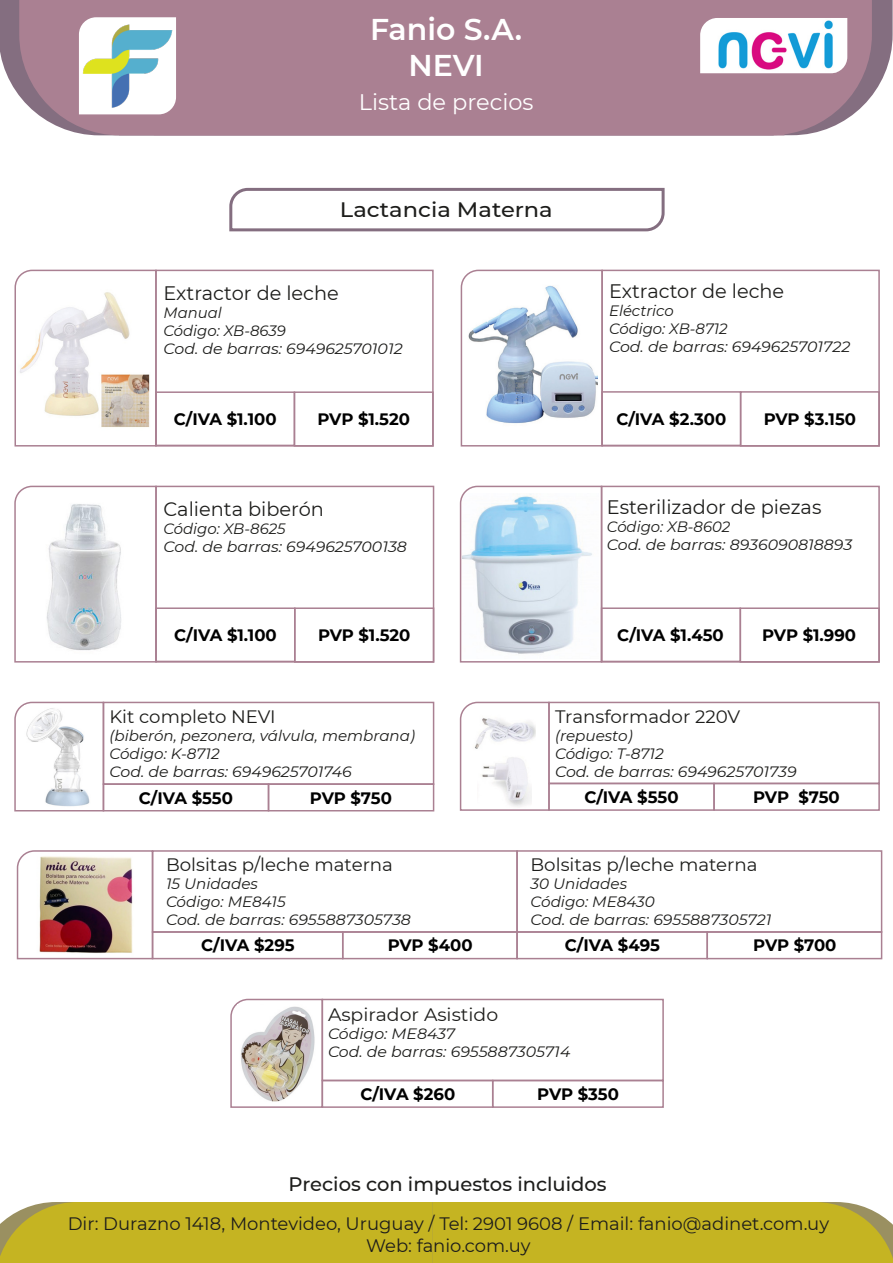
<style>
.page{position:relative;width:893px;height:1263px;background:#fff}
.page>*{position:absolute;margin:0;border:0;box-sizing:border-box;transform-origin:0 0}
.t1{font:600 30px/36px "Montserrat";color:#fff;text-align:center}
.t2{font:22.5px "Montserrat";color:#fff}
.t3{font:500 20.85px "Montserrat";color:#1d1d1b;scale:1.08 1}
.t4{font:19.5px "Montserrat";color:#1d1d1b}
.t5{font:500 19.5px "Montserrat";color:#1d1d1b}
.t6{font:18px/21.6px "Montserrat";color:#1d1d1b;text-align:center}
.t7{font:18px "Montserrat";color:#1d1d1b;scale:1.05 1}
.t8{font:700 16.5px "Montserrat";letter-spacing:-.005em;color:#000}
.t9{font:italic 15px/18px "Montserrat";color:#1d1d1b}
.t10{font:italic 15px/18px "Montserrat";color:#1d1d1b;scale:1.05 1}
</style>
<div class="page">
<div style="left:0;top:1202px;width:893px;height:61px;background:#c5b422"></div>
<svg style="left:0;top:0;width:19px;height:95px;fill:#846e80"></svg>
<svg style="left:872px;top:0;width:21px;height:96px;fill:#846e80"></svg>
<svg style="left:784px;top:0;width:88px;height:135px;background:#ae8c9c"></svg>
<div style="left:19px;top:0;width:765px;height:135px;background:#aa8092"></div>
<img style="left:79px;top:17px;width:97px;height:97px">
<svg style="left:14px;top:701px;width:91px;height:111px"></svg>
<div style="left:268px;top:783px;width:166px;height:28px;border:2px solid #aa8092"></div>
<div style="left:103px;top:783px;width:166px;height:28px;border:2px solid #aa8092"></div>
<div style="left:103px;top:702px;width:331px;height:83px;border:2px solid #aa8092"></div>
<svg style="left:459px;top:701px;width:91px;height:110px"></svg>
<div style="left:713px;top:783px;width:167px;height:28px;border:2px solid #aa8092"></div>
<div style="left:548px;top:783px;width:167px;height:28px;border:2px solid #aa8092"></div>
<div style="left:548px;top:702px;width:332px;height:82px;border:2px solid #aa8092"></div>
<svg style="left:230px;top:998px;width:94px;height:110px"></svg>
<div style="left:492px;top:1080px;width:172px;height:28px;border:2px solid #aa8092"></div>
<div style="left:322px;top:1080px;width:171px;height:28px;border:2px solid #aa8092"></div>
<div style="left:322px;top:999px;width:342px;height:82px;border:2px solid #aa8092"></div>
<svg style="left:229px;top:187px;width:436px;height:45px"></svg>
<svg style="left:14px;top:269px;width:143px;height:178px"></svg>
<div style="left:294px;top:391px;width:140px;height:56px;border:2px solid #aa8092"></div>
<div style="left:155px;top:391px;width:140px;height:55px;border:2px solid #aa8092"></div>
<div style="left:155px;top:270px;width:279px;height:176px;border:2px solid #aa8092"></div>
<svg style="left:460px;top:269px;width:144px;height:178px"></svg>
<div style="left:740px;top:391px;width:140px;height:56px;border:2px solid #aa8092"></div>
<div style="left:601px;top:391px;width:140px;height:55px;border:2px solid #aa8092"></div>
<div style="left:601px;top:270px;width:279px;height:176px;border:2px solid #aa8092"></div>
<svg style="left:700px;top:18px;width:147px;height:55px"></svg>
<img style="left:712px;top:19px;width:125px;height:53px">
<svg style="left:14px;top:485px;width:144px;height:178px"></svg>
<div style="left:294px;top:607px;width:140px;height:56px;border:2px solid #aa8092"></div>
<div style="left:155px;top:607px;width:141px;height:55px;border:2px solid #aa8092"></div>
<div style="left:155px;top:486px;width:279px;height:176px;border:2px solid #aa8092"></div>
<svg style="left:459px;top:485px;width:144px;height:178px"></svg>
<div style="left:740px;top:607px;width:140px;height:56px;border:2px solid #aa8092"></div>
<div style="left:601px;top:607px;width:140px;height:55px;border:2px solid #aa8092"></div>
<div style="left:601px;top:486px;width:279px;height:176px;border:2px solid #aa8092"></div>
<img style="left:16px;top:850px;width:138px;height:110px">
<div style="left:342px;top:931px;width:176px;height:28px;border:2px solid #aa8092"></div>
<div style="left:152px;top:931px;width:191px;height:28px;border:2px solid #aa8092"></div>
<div style="left:516px;top:850px;width:366px;height:83px;border:2px solid #aa8092"></div>
<div style="left:152px;top:850px;width:366px;height:83px;border:2px solid #aa8092"></div>
<div style="left:706px;top:931px;width:176px;height:28px;border:2px solid #aa8092"></div>
<div style="left:516px;top:931px;width:192px;height:28px;border:2px solid #aa8092"></div>
<img style="left:238px;top:1004px;width:79px;height:102px">
<img style="left:25px;top:705px;width:69px;height:103px">
<img style="left:472px;top:713px;width:63px;height:42px">
<img style="left:478px;top:751px;width:54px;height:57px">
<h1 class="t1" style="left:370px;top:10px;width:154px">Fanio S.A.<br>NEVI</h1>
<h2 class="t2" style="left:359px;top:87px;width:176px">Lista de precios</h2>
<h3 class="t3" style="left:340px;top:195px;width:199px">Lactancia Materna</h3>
<h3 class="t4" style="left:164px;top:280px;width:177px">Extractor de leche</h3>
<p class="t9" style="left:164px;top:303px;width:241px">Manual<br>Código: XB-8639<br>Cod. de barras: 6949625701012</p>
<h3 class="t4" style="left:609px;top:278px;width:177px">Extractor de leche</h3>
<p class="t9" style="left:609px;top:301px;width:243px">Eléctrico<br>Código: XB-8712<br>Cod. de barras: 6949625701722</p>
<p class="t8" style="left:174px;top:407px;width:104px">C/IVA $1.100</p>
<p class="t8" style="left:318px;top:407px;width:94px">PVP $1.520</p>
<p class="t8" style="left:616px;top:407px;width:111px">C/IVA $2.300</p>
<p class="t8" style="left:764px;top:407px;width:94px">PVP $3.150</p>
<h3 class="t4" style="left:164px;top:496px;width:162px">Calienta biberón</h3>
<p class="t9" style="left:164px;top:519px;width:245px">Código: XB-8625<br>Cod. de barras: 6949625700138</p>
<h3 class="t4" style="left:607px;top:494px;width:216px">Esterilizador de piezas</h3>
<p class="t9" style="left:607px;top:517px;width:247px">Código: XB-8602<br>Cod. de barras: 8936090818893</p>
<p class="t8" style="left:174px;top:623px;width:104px">C/IVA $1.100</p>
<p class="t8" style="left:318px;top:623px;width:94px">PVP $1.520</p>
<p class="t8" style="left:617px;top:623px;width:108px">C/IVA $1.450</p>
<p class="t8" style="left:762px;top:623px;width:95px">PVP $1.990</p>
<p class="t6" style="left:110px;top:705px;width:168px">Kit completo NEVI</p>
<p class="t9" style="left:110px;top:726px;width:307px">(biberón, pezonera, válvula, membrana)<br>Código: K-8712<br>Cod. de barras: 6949625701746</p>
<p class="t8" style="left:139px;top:786px;width:96px">C/IVA $550</p>
<p class="t8" style="left:310px;top:786px;width:83px">PVP $750</p>
<p class="t6" style="left:166px;top:853px;width:228px">Bolsitas p/leche materna</p>
<p class="t9" style="left:166px;top:874px;width:246px">15 Unidades<br>Código: ME8415<br>Cod. de barras: 6955887305738</p>
<p class="t8" style="left:201px;top:934px;width:95px">C/IVA $295</p>
<p class="t8" style="left:388px;top:934px;width:87px">PVP $400</p>
<p class="t6" style="left:555px;top:705px;width:187px">Transformador 220V</p>
<p class="t9" style="left:555px;top:726px;width:243px">(repuesto)<br>Código: T-8712<br>Cod. de barras: 6949625701739</p>
<p class="t8" style="left:584px;top:785px;width:96px">C/IVA $550</p>
<p class="t8" style="left:753px;top:785px;width:88px">PVP $750</p>
<p class="t6" style="left:531px;top:853px;width:228px">Bolsitas p/leche materna</p>
<p class="t9" style="left:531px;top:874px;width:242px">30 Unidades<br>Código: ME8430<br>Cod. de barras: 6955887305721</p>
<p class="t8" style="left:565px;top:934px;width:97px">C/IVA $495</p>
<p class="t8" style="left:753px;top:934px;width:85px">PVP $700</p>
<p class="t7" style="left:328px;top:1002px;width:164px">Aspirador Asistido</p>
<p class="t10" style="left:328px;top:1024px;width:232px">Código: ME8437<br>Cod. de barras: 6955887305714</p>
<p class="t8" style="left:360px;top:1082px;width:96px">C/IVA $260</p>
<p class="t8" style="left:537px;top:1082px;width:83px">PVP $350</p>
<h3 class="t5" style="left:289px;top:1170px;width:320px">Precios con impuestos incluidos</h3>
<p class="t6" style="left:68px;top:1212px;width:763px">Dir: Durazno 1418, Montevideo, Uruguay / Tel: 2901 9608 / Email: fanio@adinet.com.uy<br>Web: fanio.com.uy</p>
</div>
